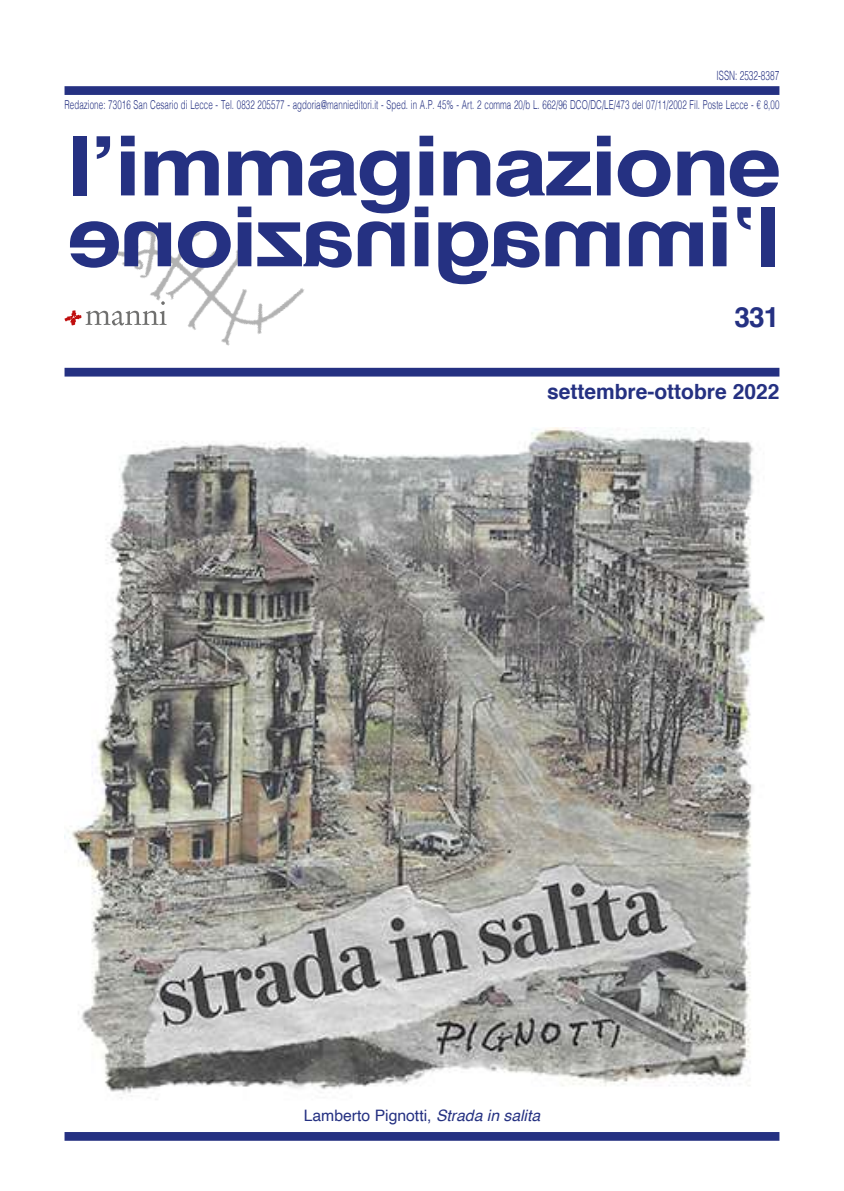
<style>
.page{position:relative;width:844px;height:1191px;background:#fff}
.page>*{position:absolute;margin:0;border:0;box-sizing:border-box;transform-origin:0 0}
.t1{font:700 82.42px "Helvetica";letter-spacing:-.03em;color:#253182;scale:1.18 1}
.t2{font:700 28px "Helvetica";color:#253182}
.t3{font:700 21px "Helvetica";color:#253182}
.t4{font:15.75px "Helvetica";color:#253182}
.t5{font:300 12.78px "Helvetica";color:#253182;scale:.65 1}
.t6{font:300 12.25px "Helvetica";letter-spacing:.01em;color:#253182;scale:.65 1}
.s1{font-style:italic}
</style>
<div class="page">
<img style="left:99px;top:284px;width:223px;height:93px">
<div style="left:64px;top:86px;width:715px;height:9px;background:#253182"></div>
<div style="left:64px;top:1132px;width:715px;height:8px;background:#253182"></div>
<div style="left:64px;top:368px;width:715px;height:8px;background:#253182"></div>
<svg style="left:64px;top:301px;width:102px;height:24px"></svg>
<img style="left:64px;top:427px;width:701px;height:673px">
<svg style="left:115px;top:227px;width:130px;height:57px"></svg>
<p class="t5" style="left:716px;top:70px;width:98px">ISSN: 2532-8387</p>
<p class="t6" style="left:64px;top:99px;width:1100px">Redazione: 73016 San Cesario di Lecce - Tel. 0832 205577 - agdoria@mannieditori.it - Sped. in A.P. 45% - Art. 2 comma 20/b L. 662/96 DCO/DC/LE/473 del 07/11/2002 Fil. Poste Lecce - € 8,00</p>
<h1 class="t1" style="left:66px;top:132px;width:607px">l’immaginazione</h1>
<h2 class="t2" style="left:734px;top:306px;width:47px">331</h2>
<h3 class="t3" style="left:547px;top:383px;width:234px">settembre-ottobre 2022</h3>
<p class="t4" style="left:303px;top:1108px;width:238px">Lamberto Pignotti, <span class="s1">Strada in salita</span></p>
</div>
